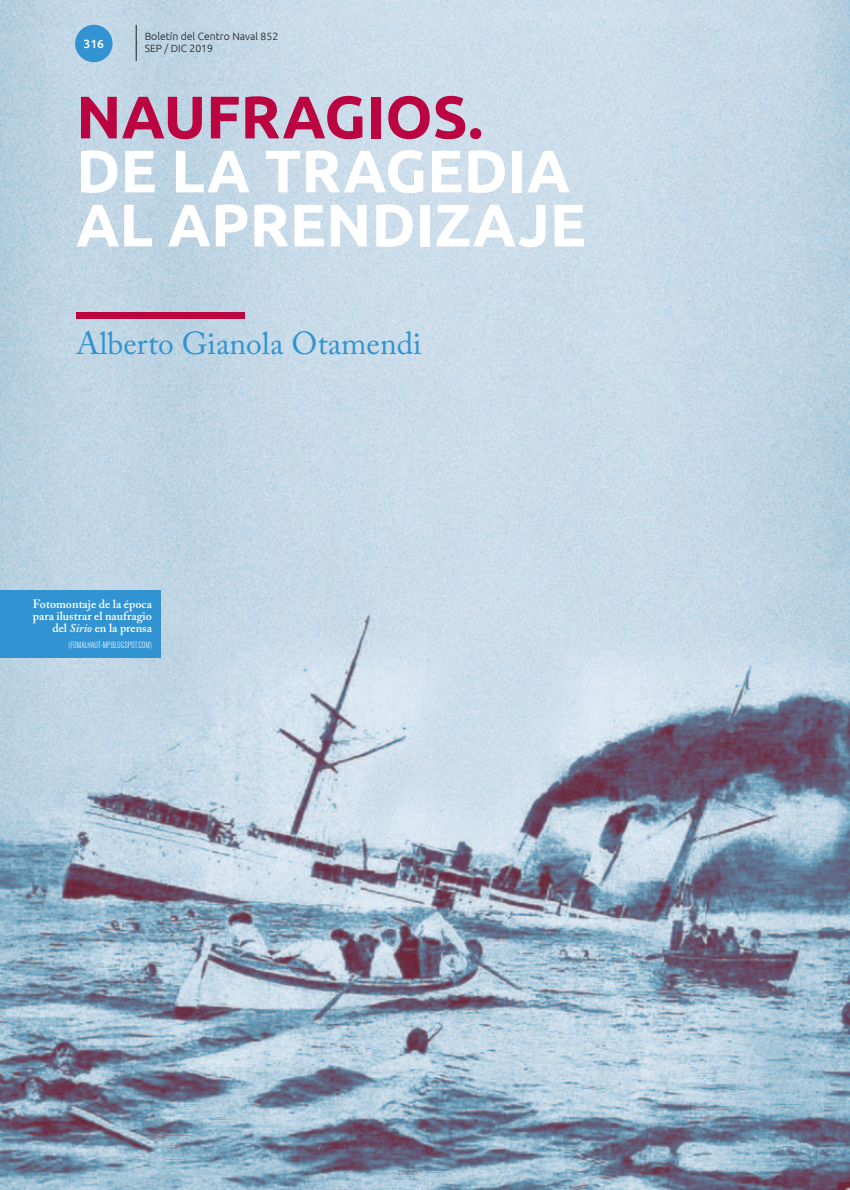
<style>
.page{position:relative;width:850px;height:1190px;background:#fff}
.page>*{position:absolute;margin:0;border:0;box-sizing:border-box;transform-origin:0 0}
.t1{font:700 60px/54px "Ubuntu";color:#fff}
.t2{font:700 60px "Ubuntu";color:#ba0541}
.t3{font:31.5px "Adobe Caslon Pro";color:#3193d1}
.t4{font:600 12px/12px "Adobe Caslon Pro";color:#fff;text-align:right}
.t5{font:500 12px "Ubuntu";color:#fff}
.t6{font:300 10.5px/12px "Ubuntu";color:#1d1d1b}
.t7{font:300 condensed 9px "Akzidenz Grotesk BQ";color:#fff}
.s1{font-style:italic}
</style>
<div class="page">
<img style="left:0;top:0;width:850px;height:1190px">
<div style="left:76px;top:312px;width:169px;height:6px;background:#ba0541"></div>
<div style="left:75px;top:25px;width:37px;height:37px;background:#3193d1;border-radius:50%"></div>
<hr style="left:136px;top:25px;width:1px;height:36px;background:#1d1d1b">
<div style="left:0;top:591px;width:160px;height:67px;background:#3193d1"></div>
<p class="t5" style="left:84px;top:37px;width:22px">316</p>
<p class="t6" style="left:145px;top:30px;width:135px">Boletín del Centro Naval 852<br>SEP / DIC 2019</p>
<h1 class="t2" style="left:76px;top:81px;width:408px">NAUFRAGIOS.</h1>
<h1 class="t1" style="left:76px;top:143px;width:511px">DE LA TRAGEDIA<br>AL APRENDIZAJE</h1>
<h2 class="t3" style="left:76px;top:325px;width:347px">Alberto Gianola Otamendi</h2>
<p class="t4" style="left:33px;top:598px;width:121px">Fotomontaje de la época para ilustrar el naufragio del <span class="s1">Sirio</span> en la prensa</p>
<p class="t7" style="left:68px;top:640px;width:85px">(FOMALHAUT-MP.BLOGSPOT.COM)</p>
</div>
